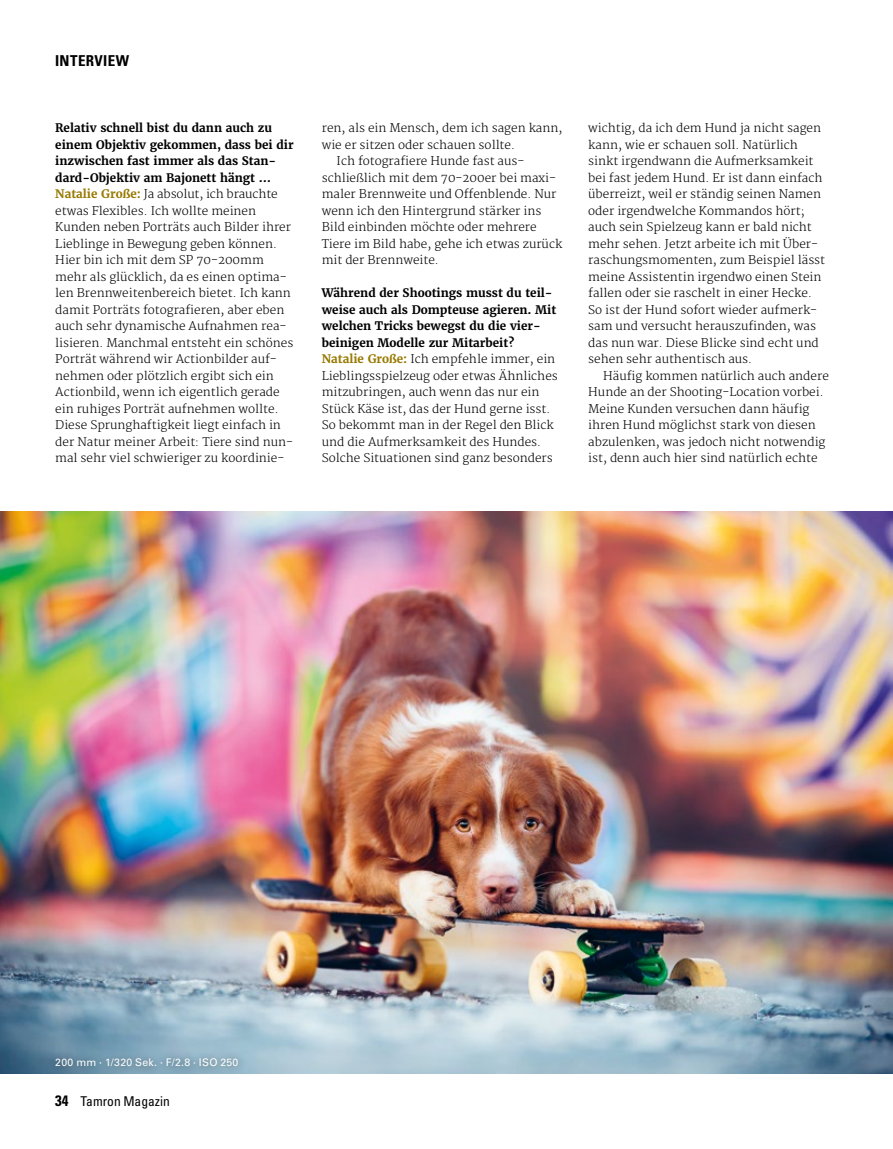
<style>
.page{position:relative;width:893px;height:1149px;background:#fff}
.page>*{position:absolute;margin:0;border:0;box-sizing:border-box;transform-origin:0 0}
.t1{font:700 condensed 15px "Univers LT Std";color:#000}
.t2{font:condensed 13.5px "Univers LT Std";color:#000}
.t3{font:300 11.7px/16.5px "Merriweather";color:#000}
.t4{font:10.5px "Univers LT Std";letter-spacing:.025em;color:#fff}
.s1{font-weight:700}
.s2{font-weight:700;color:#987900}
.s3{font-weight:700;font-size:15px}
</style>
<div class="page">
<img style="left:0;top:511px;width:893px;height:561px">
<div style="left:47px;top:1049px;width:199px;height:25px;background:#000;opacity:.5"></div>
<p class="t1" style="left:55px;top:52px;width:14px">INTERVIEW</p>
<p class="t3" style="left:55px;top:120px;width:240px"><span class="s1">Relativ schnell bist du dann auch zu einem Objektiv gekommen, dass bei dir inzwischen fast immer als das Stan&shy;dard-Objektiv am Bajonett hängt … </span><span class="s2">Natalie Große:</span> Ja absolut, ich brauchte etwas Flexibles. Ich wollte meinen Kunden neben Porträts auch Bilder ihrer Lieblinge in Bewegung geben können.<br>Hier bin ich mit dem SP 70-200mm mehr als glücklich, da es einen optima&shy;len Brennweitenbereich bietet. Ich kann damit Porträts fotografieren, aber eben auch sehr dynamische Aufnahmen rea&shy;lisieren. Manchmal entsteht ein schönes Porträt während wir Actionbilder auf&shy;nehmen oder plötzlich ergibt sich ein Actionbild, wenn ich eigentlich gerade ein ruhiges Porträt aufnehmen wollte.<br>Diese Sprunghaftigkeit liegt einfach in der Natur meiner Arbeit: Tiere sind nun&shy;mal sehr viel schwieriger zu koordinie-</p>
<p class="t3" style="left:322px;top:120px;width:242px">ren, als ein Mensch, dem ich sagen kann,</p>
<p class="t3" style="left:322px;top:136px;width:195px">wie er sitzen oder schauen sollte.</p>
<p class="t3" style="left:337px;top:153px;width:189px">Ich fotografiere Hunde fast aus-</p>
<p class="t3" style="left:322px;top:169px;width:236px">schließlich mit dem 70-200er bei maxi-</p>
<p class="t3" style="left:322px;top:186px;width:236px">maler Brennweite und Offenblende. Nur</p>
<p class="t3" style="left:322px;top:202px;width:221px">wenn ich den Hintergrund stärker ins</p>
<p class="t3" style="left:322px;top:219px;width:216px">Bild einbinden möchte oder mehrere</p>
<p class="t3" style="left:322px;top:235px;width:242px">Tiere im Bild habe, gehe ich etwas zurück</p>
<p class="t3" style="left:322px;top:252px;width:119px">mit der Brennweite.</p>
<p class="t3" style="left:322px;top:285px;width:238px"><span class="s1">Während der Shootings musst du teil&shy;weise auch als Dompteuse agieren. Mit welchen Tricks bewegst du die vier&shy;beinigen Modelle zur Mitarbeit?<br></span><span class="s2">Natalie Große:</span> Ich empfehle immer, ein Lieblingsspielzeug oder etwas Ähnliches mitzubringen, auch wenn das nur ein Stück Käse ist, das der Hund gerne isst.<br>So bekommt man in der Regel den Blick und die Aufmerksamkeit des Hundes.<br>Solche Situationen sind ganz besonders</p>
<p class="t3" style="left:588px;top:120px;width:238px">wichtig, da ich dem Hund ja nicht sagen kann, wie er schauen soll. Natürlich sinkt irgendwann die Aufmerksamkeit bei fast jedem Hund. Er ist dann einfach überreizt, weil er ständig seinen Namen oder irgendwelche Kommandos hört; auch sein Spielzeug kann er bald nicht mehr sehen. Jetzt arbeite ich mit Über&shy;raschungsmomenten, zum Beispiel lässt meine Assistentin irgendwo einen Stein fallen oder sie raschelt in einer Hecke.<br>So ist der Hund sofort wieder aufmerk&shy;sam und versucht herauszufinden, was das nun war. Diese Blicke sind echt und sehen sehr authentisch aus.</p>
<p class="t3" style="left:588px;top:367px;width:242px;text-indent:15px">Häufig kommen natürlich auch andere Hunde an der Shooting-Location vorbei.<br>Meine Kunden versuchen dann häufig ihren Hund möglichst stark von diesen abzulenken, was jedoch nicht notwendig ist, denn auch hier sind natürlich echte</p>
<p class="t4" style="left:55px;top:1056px;width:185px">200 mm · 1/320 Sek. · F/2.8 · ISO 250</p>
<p class="t2" style="left:55px;top:1092px;width:116px"><span class="s3">34</span> Tamron Magazin</p>
</div>
